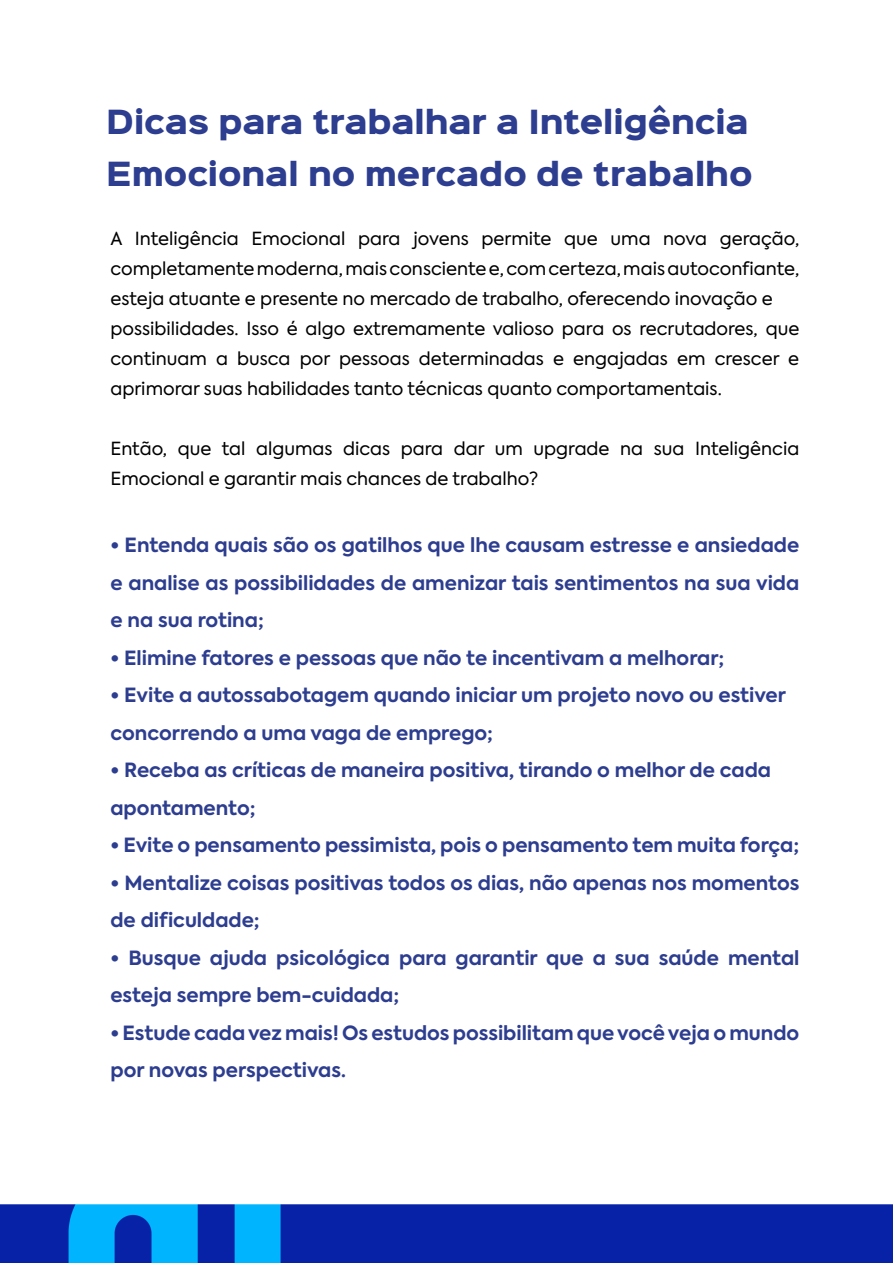
<style>
.page{position:relative;width:893px;height:1263px;background:#fff}
.page>*{position:absolute;margin:0;border:0;box-sizing:border-box;transform-origin:0 0}
.t1{font:900 30px/52.5px "Sinkin Sans 800";color:#2d3d8f}
.t2{font:700 19.5px/37.5px "Axiforma";color:#2d3d8f}
.t3{font:18px/30px "Axiforma";color:#000}
</style>
<div class="page">
<img style="left:0;top:1204px;width:893px;height:59px">
<h1 class="t1" style="left:106px;top:97px;width:648px">Dicas para trabalhar a Inteligência<br>Emocional no mercado de trabalho</h1>
<p class="t3" style="left:110px;top:223px;width:690px">A Inteligência Emocional para jovens permite que uma nova geração, completamente moderna, mais consciente e, com certeza, mais autoconfiante, esteja atuante e presente no mercado de trabalho, oferecendo inovação e possibilidades. Isso é algo extremamente valioso para os recrutadores, que continuam a busca por pessoas determinadas e engajadas em crescer e aprimorar suas habilidades tanto técnicas quanto comportamentais.</p>
<p class="t3" style="left:110px;top:433px;width:690px">Então, que tal algumas dicas para dar um upgrade na sua Inteligência<br>Emocional e garantir mais chances de trabalho?</p>
<p class="t2" style="left:110px;top:527px;width:690px;text-align:justify">• Entenda quais são os gatilhos que lhe causam estresse e ansiedade e analise as possibilidades de amenizar tais sentimentos na sua vida e na sua rotina;</p>
<p class="t2" style="left:110px;top:639px;width:615px">• Elimine fatores e pessoas que não te incentivam a melhorar;</p>
<p class="t2" style="left:110px;top:677px;width:677px">• Evite a autossabotagem quando iniciar um projeto novo ou estiver concorrendo a uma vaga de emprego;</p>
<p class="t2" style="left:110px;top:752px;width:662px">• Receba as críticas de maneira positiva, tirando o melhor de cada apontamento;</p>
<p class="t2" style="left:110px;top:827px;width:690px">• Evite o pensamento pessimista, pois o pensamento tem muita força;</p>
<p class="t2" style="left:110px;top:864px;width:690px">• Mentalize coisas positivas todos os dias, não apenas nos momentos de dificuldade;</p>
<p class="t2" style="left:110px;top:939px;width:690px">• Busque ajuda psicológica para garantir que a sua saúde mental esteja sempre bem-cuidada;</p>
<p class="t2" style="left:110px;top:1014px;width:690px">• Estude cada vez mais! Os estudos possibilitam que você veja o mundo por novas perspectivas.</p>
</div>
